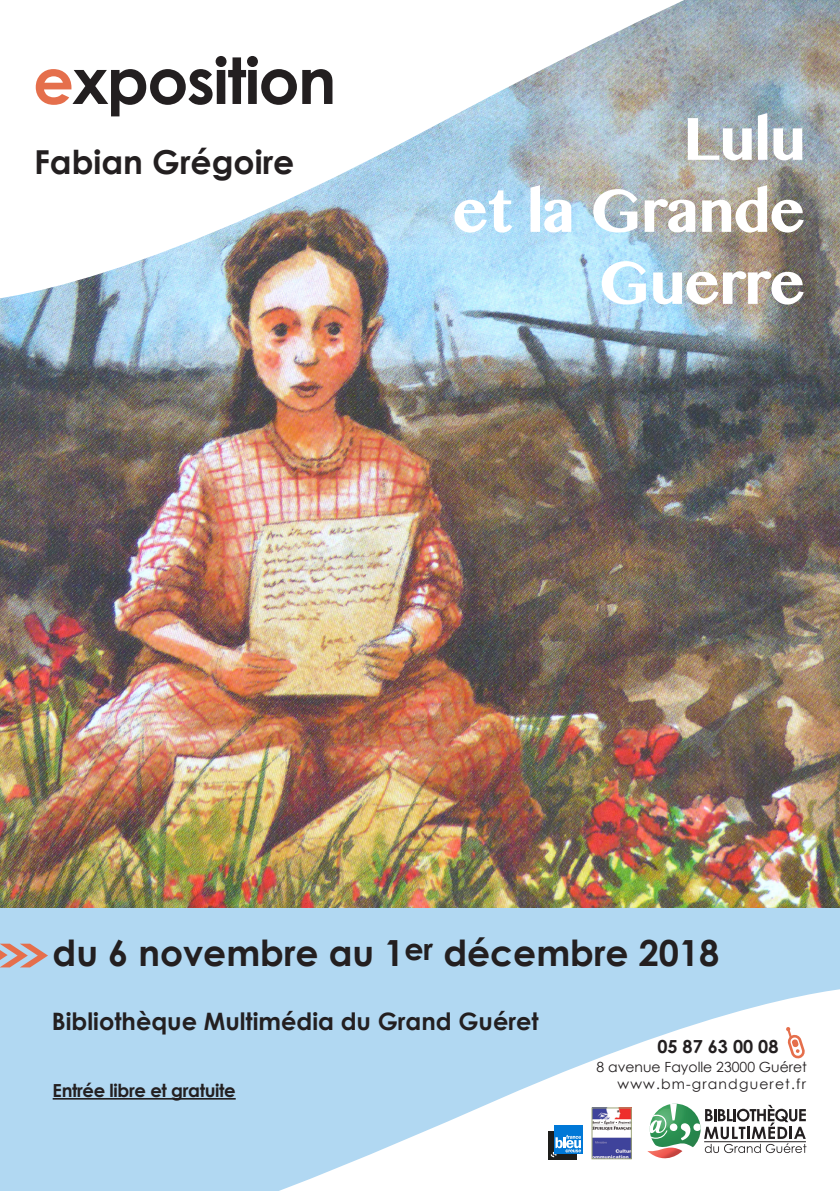
<style>
.page{position:relative;width:840px;height:1191px;background:#fff}
.page>*{position:absolute;margin:0;border:0;box-sizing:border-box;transform-origin:0 0}
.t1{font:700 64px "Century Gothic";letter-spacing:-.025em;color:#231f20}
.t2{font:700 60px/72px "Bangla MN";letter-spacing:-.025em;color:#fff;text-align:right}
.t3{font:700 36px "Century Gothic";color:#231f20}
.t4{font:700 33px "Century Gothic";color:#231f20}
.t5{font:700 24px "Century Gothic";color:#231f20}
.t6{font:700 18px "Century Gothic";letter-spacing:-.02em;color:#231f20}
.t7{font:14px "Century Gothic";color:#231f20}
.t8{font:14px "Century Gothic";letter-spacing:.085em;color:#231f20}
.s1{color:#e56f4c}
</style>
<div class="page">
<img style="left:0;top:0;width:839px;height:908px">
<img style="left:0;top:0;width:766px;height:301px">
<div style="left:0;top:908px;width:839px;height:283px;background:#b1d8f2"></div>
<svg style="left:202px;top:989px;width:637px;height:202px"></svg>
<img style="left:640px;top:1094px;width:48px;height:48px">
<svg style="left:646px;top:1103px;width:160px;height:64px;background:#c0cac1"></svg>
<hr style="left:53px;top:1098px;width:182px;height:1px;background:#231f20">
<svg style="left:785px;top:1026px;width:20px;height:33px"></svg>
<svg style="left:0;top:943px;width:48px;height:24px"></svg>
<img style="left:593px;top:1109px;width:36px;height:47px">
<div style="left:591px;top:1107px;width:40px;height:51px;border:1px solid #9ca478"></div>
<div style="left:548px;top:1131px;width:28px;height:28px;background:#1d1d1b"></div>
<div style="left:554px;top:1125px;width:28px;height:28px;background:#0078d7"></div>
<svg style="left:550px;top:1134px;width:30px;height:23px"></svg>
<p class="t1" style="left:33px;top:32px;width:305px"><span class="s1">e</span>xposition</p>
<p class="t4" style="left:34px;top:137px;width:262px">Fabian Grégoire</p>
<p class="t2" style="left:682px;top:104px;width:125px">Lulu</p>
<p class="t2" style="left:452px;top:176px;width:355px">et la Grande<br>Guerre</p>
<p class="t3" style="left:53px;top:925px;width:668px">du 6 novembre au 1<sup>er</sup> décembre 2018</p>
<p class="t5" style="left:52px;top:1002px;width:488px">Bibliothèque Multimédia du Grand Guéret</p>
<p class="t6" style="left:657px;top:1032px;width:122px">05 87 63 00 08</p>
<p class="t7" style="left:596px;top:1057px;width:212px">8 avenue Fayolle 23000 Guéret</p>
<p class="t6" style="left:53px;top:1077px;width:184px">Entrée libre et gratuite</p>
<p class="t8" style="left:617px;top:1073px;width:190px">www.bm-grandgueret.fr</p>
</div>
